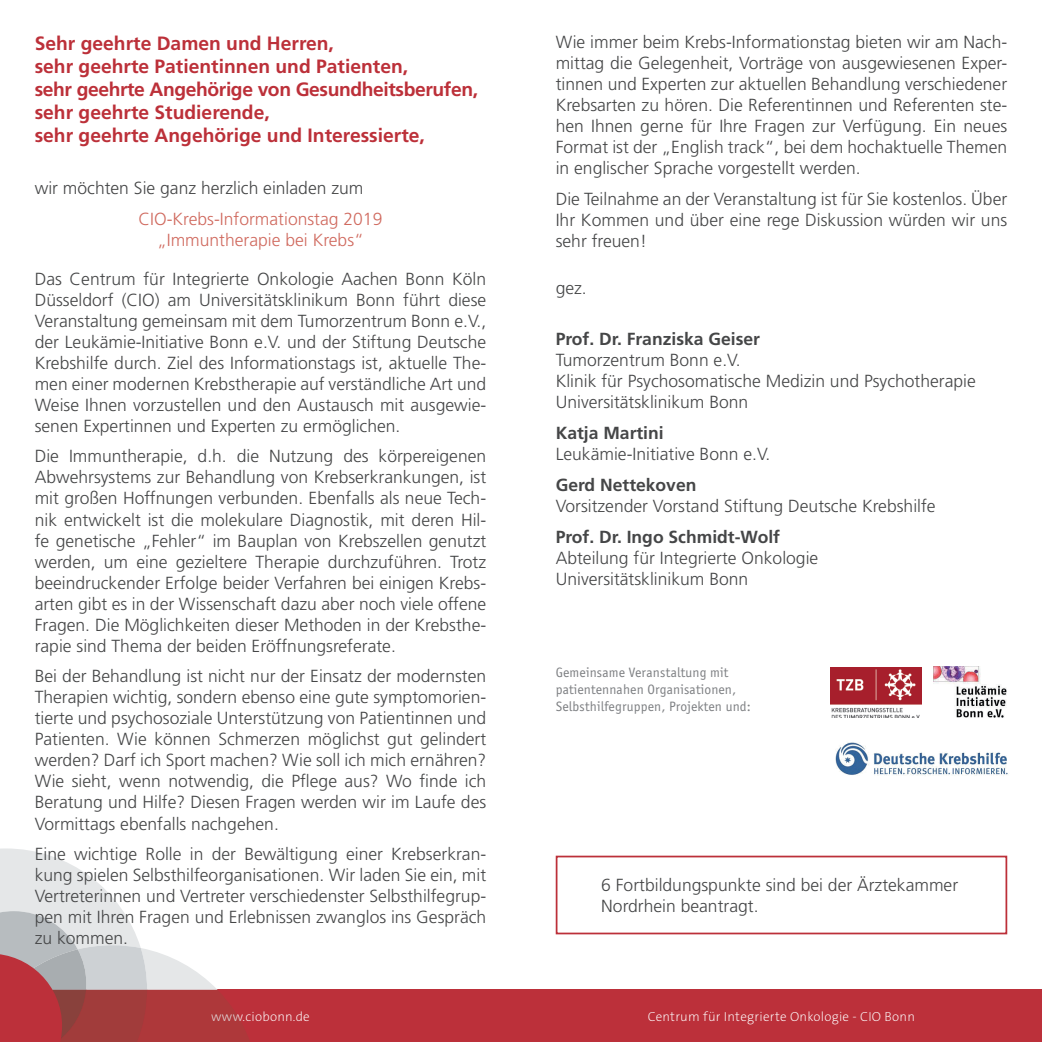
<style>
.page{position:relative;width:1042px;height:1042px;background:#fff}
.page>*{position:absolute;margin:0;border:0;box-sizing:border-box;transform-origin:0 0}
.t1{font:700 19.25px/23.1px "Frutiger";color:#bc3039}
.t2{font:300 17.5px/21px "Frutiger";color:#454647;text-align:justify}
.t3{font:700 17.5px "Frutiger";color:#454647}
.t4{font:300 17.5px/21px "Frutiger";color:#d06a5f;text-align:center}
.t5{font:14px/16.8px "Officina Sans EF";letter-spacing:.01em;color:#7d7f82}
.t6{font:200 13.12px "The Sans Os F";letter-spacing:.02em;color:#fff}
</style>
<div class="page">
<div style="left:0;top:990px;width:1042px;height:52px;background:#bc303a"></div>
<svg style="left:0;top:848px;width:250px;height:194px"></svg>
<img style="left:835px;top:742px;width:173px;height:34px">
<img style="left:830px;top:667px;width:91px;height:50px">
<img style="left:933px;top:667px;width:74px;height:51px">
<div style="left:556px;top:855px;width:451px;height:79px;border:2px solid #bc3039"></div>
<p class="t1" style="left:35px;top:31px;width:445px">Sehr geehrte Damen und Herren,<br>sehr geehrte Patientinnen und Patienten,<br>sehr geehrte Angehörige von Gesundheitsberufen, sehr geehrte Studierende,<br>sehr geehrte Angehörige und Interessierte,</p>
<p class="t2" style="left:35px;top:177px;width:330px">wir möchten Sie ganz herzlich einladen zum</p>
<p class="t4" style="left:139px;top:208px;width:245px">CIO-Krebs-Informationstag 2019 „Immuntherapie bei Krebs“</p>
<p class="t2" style="left:35px;top:268px;width:453px">Das Centrum für Integrierte Onkologie Aachen Bonn Köln Düsseldorf (CIO) am Universitätsklinikum Bonn führt diese Veranstaltung gemeinsam mit dem Tumorzentrum Bonn e.V., der Leukämie-Initiative Bonn e.V. und der Stiftung Deutsche Krebshilfe durch. Ziel des Informationstags ist, aktuelle The&shy;men einer modernen Krebstherapie auf verständliche Art und Weise Ihnen vorzustellen und den Austausch mit ausgewie&shy;senen Expertinnen und Experten zu ermöglichen.</p>
<p class="t2" style="left:35px;top:446px;width:453px">Die Immuntherapie, d.h. die Nutzung des körpereigenen Abwehrsystems zur Behandlung von Krebserkrankungen, ist mit großen Hoffnungen verbunden. Ebenfalls als neue Tech&shy;nik entwickelt ist die molekulare Diagnostik, mit deren Hil&shy;fe genetische „Fehler“ im Bauplan von Krebszellen genutzt werden, um eine gezieltere Therapie durchzuführen. Trotz beeindruckender Erfolge beider Verfahren bei einigen Krebs&shy;arten gibt es in der Wissenschaft dazu aber noch viele offene Fragen. Die Möglichkeiten dieser Methoden in der Krebsthe&shy;rapie sind Thema der beiden Eröffnungsreferate.</p>
<p class="t2" style="left:35px;top:666px;width:453px">Bei der Behandlung ist nicht nur der Einsatz der modernsten Therapien wichtig, sondern ebenso eine gute symptomorien&shy;tierte und psychosoziale Unterstützung von Patientinnen und Patienten. Wie können Schmerzen möglichst gut gelindert werden? Darf ich Sport machen? Wie soll ich mich ernähren?<br>Wie sieht, wenn notwendig, die Pflege aus? Wo finde ich Beratung und Hilfe? Diesen Fragen werden wir im Laufe des Vormittags ebenfalls nachgehen.</p>
<p class="t2" style="left:35px;top:844px;width:453px">Eine wichtige Rolle in der Bewältigung einer Krebserkran&shy;kung spielen Selbsthilfeorganisationen. Wir laden Sie ein, mit Vertreterinnen und Vertreter verschiedenster Selbsthilfegrup&shy;pen mit Ihren Fragen und Erlebnissen zwanglos ins Gespräch zu kommen.</p>
<p class="t2" style="left:556px;top:32px;width:453px">Wie immer beim Krebs-Informationstag bieten wir am Nach&shy;mittag die Gelegenheit, Vorträge von ausgewiesenen Exper&shy;tinnen und Experten zur aktuellen Behandlung verschiedener Krebsarten zu hören. Die Referentinnen und Referenten ste&shy;hen Ihnen gerne für Ihre Fragen zur Verfügung. Ein neues Format ist der „English track“, bei dem hochaktuelle Themen in englischer Sprache vorgestellt werden.</p>
<p class="t2" style="left:556px;top:189px;width:453px">Die Teilnahme an der Veranstaltung ist für Sie kostenlos. Über Ihr Kommen und über eine rege Diskussion würden wir uns sehr freuen!</p>
<p class="t2" style="left:556px;top:277px;width:33px">gez.</p>
<p class="t3" style="left:556px;top:329px;width:206px">Prof. Dr. Franziska Geiser</p>
<p class="t2" style="left:556px;top:350px;width:422px;text-align:left">Tumorzentrum Bonn e.V.<br>Klinik für Psychosomatische Medizin und Psychotherapie<br>Universitätsklinikum Bonn</p>
<p class="t3" style="left:556px;top:423px;width:109px">Katja Martini</p>
<p class="t2" style="left:556px;top:444px;width:216px">Leukämie-Initiative Bonn e.V.</p>
<p class="t3" style="left:556px;top:475px;width:142px">Gerd Nettekoven</p>
<p class="t2" style="left:556px;top:496px;width:381px">Vorsitzender Vorstand Stiftung Deutsche Krebshilfe</p>
<p class="t3" style="left:556px;top:527px;width:226px">Prof. Dr. Ingo Schmidt-Wolf</p>
<p class="t2" style="left:556px;top:548px;width:264px">Abteilung für Integrierte Onkologie<br>Universitätsklinikum Bonn</p>
<p class="t5" style="left:556px;top:664px;width:197px">Gemeinsame Veranstaltung mit patientennahen Organisationen,<br>Selbsthilfegruppen, Projekten und:</p>
<p class="t2" style="left:601px;top:875px;width:358px">6 Fortbildungspunkte sind bei der Ärztekammer<br>Nordrhein beantragt.</p>
<p class="t6" style="left:211px;top:1008px;width:100px">www.ciobonn.de</p>
<p class="t6" style="left:648px;top:1008px;width:269px">Centrum für Integrierte Onkologie - CIO Bonn</p>
</div>
